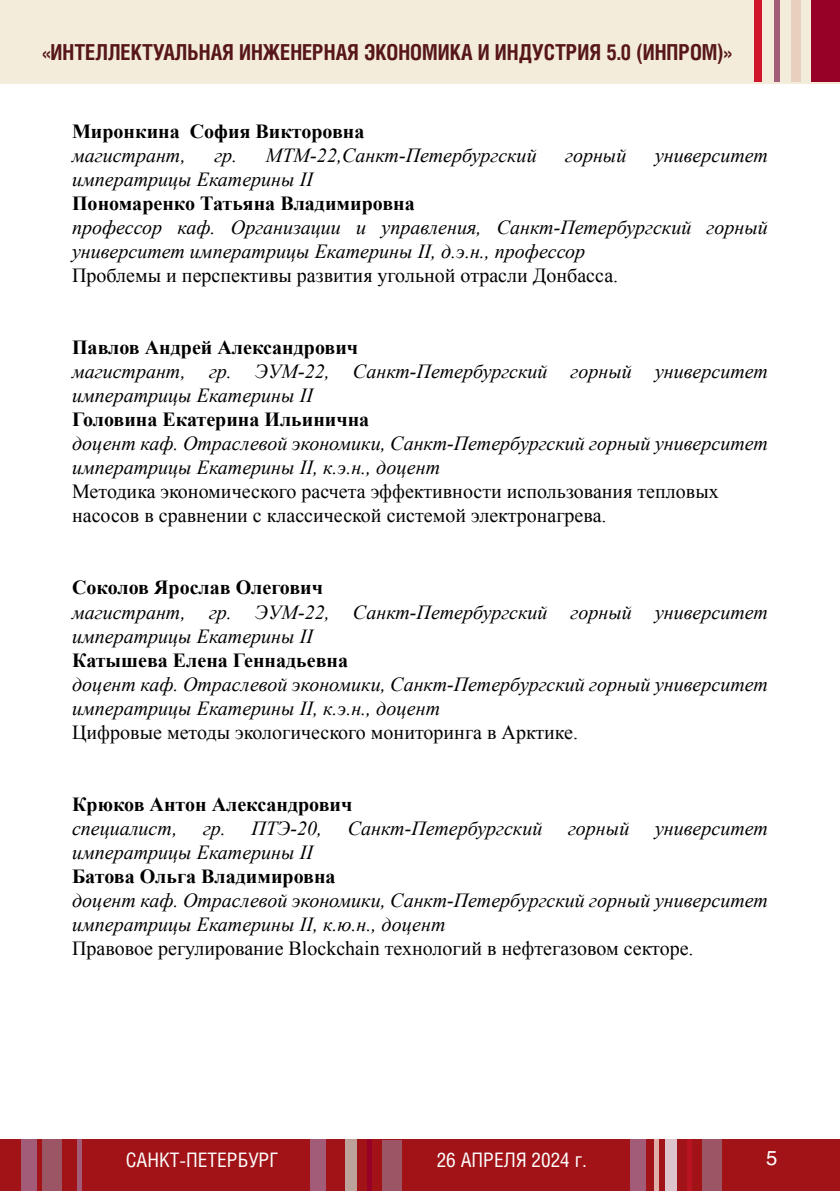
<style>
.page{position:relative;width:840px;height:1191px;background:#fff}
.page>*{position:absolute;margin:0;border:0;box-sizing:border-box;transform-origin:0 0}
.t1{font:700 22px "Helios Cond";color:#57171a}
.t2{font:italic 20px/24px "Times New Roman";color:#000}
.t3{font:20px/24px "Times New Roman";color:#000}
.t4{font:700 20px "Times New Roman";color:#000}
.t5{font:20px "Helios Cond";color:#fff}
.t6{font:20px "Helios";color:#fff}
</style>
<div class="page">
<div style="left:0;top:1139px;width:839px;height:52px;background:#a11317"></div>
<div style="left:0;top:0;width:839px;height:83px;background:#f4ecdb"></div>
<div style="left:629px;top:1139px;width:16px;height:52px;background:#a35c77"></div>
<div style="left:811px;top:0;width:28px;height:82px;background:#980127"></div>
<div style="left:21px;top:1139px;width:15px;height:52px;background:#a35c77"></div>
<div style="left:310px;top:1139px;width:15px;height:52px;background:#a35c77"></div>
<div style="left:754px;top:0;width:7px;height:82px;background:#d0162d"></div>
<svg style="left:687px;top:1139px;width:3px;height:52px"></svg>
<hr style="left:78px;top:1139px;width:4px;height:52px;background:#a35c77">
<hr style="left:367px;top:1139px;width:4px;height:52px;background:#980127">
<div style="left:664px;top:1139px;width:11px;height:52px;background:#ddc4cc"></div>
<div style="left:345px;top:1139px;width:11px;height:52px;background:#bca299"></div>
<div style="left:773px;top:0;width:5px;height:82px;background:#a35c77"></div>
<hr style="left:654px;top:1139px;width:4px;height:52px;background:#dfaea7">
<div style="left:701px;top:1139px;width:20px;height:52px;background:#9c5565"></div>
<div style="left:381px;top:1139px;width:20px;height:52px;background:#9c5565"></div>
<div style="left:42px;top:1139px;width:20px;height:52px;background:#9c5565"></div>
<div style="left:790px;top:0;width:10px;height:82px;background:#e9cfbe"></div>
<p class="t1" style="left:43px;top:39px;width:690px">«ИНТЕЛЛЕКТУАЛЬНАЯ ИНЖЕНЕРНАЯ ЭКОНОМИКА И ИНДУСТРИЯ 5.0 (ИНПРОМ)»</p>
<p class="t4" style="left:72px;top:118px;width:294px">Миронкина София Викторовна</p>
<p class="t2" style="left:72px;top:143px;width:115px">магистрант,</p>
<p class="t2" style="left:214px;top:143px;width:323px">гр. МТМ-22,Санкт-Петербургский</p>
<p class="t2" style="left:565px;top:143px;width:63px">горный</p>
<p class="t2" style="left:654px;top:143px;width:114px">университет</p>
<p class="t2" style="left:72px;top:167px;width:242px">императрицы Екатерины II</p>
<p class="t4" style="left:72px;top:190px;width:344px">Пономаренко Татьяна Владимировна</p>
<p class="t2" style="left:72px;top:215px;width:697px">профессор каф. Организации и управления, Санкт-Петербургский горный университет императрицы Екатерины II, д.э.н., профессор</p>
<p class="t3" style="left:72px;top:263px;width:547px">Проблемы и перспективы развития угольной отрасли Донбасса.</p>
<p class="t4" style="left:72px;top:334px;width:287px">Павлов Андрей Александрович</p>
<p class="t2" style="left:72px;top:359px;width:697px">магистрант, гр. ЭУМ-22, Санкт-Петербургский горный университет императрицы Екатерины II</p>
<p class="t4" style="left:72px;top:406px;width:298px">Головина Екатерина Ильинична</p>
<p class="t2" style="left:72px;top:431px;width:697px">доцент каф. Отраслевой экономики, Санкт-Петербургский горный университет императрицы Екатерины II, к.э.н., доцент</p>
<p class="t3" style="left:72px;top:479px;width:648px">Методика экономического расчета эффективности использования тепловых насосов в сравнении с классической системой электронагрева.</p>
<p class="t4" style="left:72px;top:574px;width:252px">Соколов Ярослав Олегович</p>
<p class="t2" style="left:72px;top:599px;width:697px">магистрант, гр. ЭУМ-22, Санкт-Петербургский горный университет императрицы Екатерины II</p>
<p class="t4" style="left:72px;top:646px;width:277px">Катышева Елена Геннадьевна</p>
<p class="t2" style="left:72px;top:671px;width:697px">доцент каф. Отраслевой экономики, Санкт-Петербургский горный университет императрицы Екатерины II, к.э.н., доцент</p>
<p class="t3" style="left:72px;top:719px;width:507px">Цифровые методы экологического мониторинга в Арктике.</p>
<p class="t4" style="left:72px;top:790px;width:282px">Крюков Антон Александрович</p>
<p class="t2" style="left:72px;top:815px;width:107px">специалист,</p>
<p class="t2" style="left:203px;top:815px;width:120px">гр. ПТЭ-20,</p>
<p class="t2" style="left:347px;top:815px;width:196px">Санкт-Петербургский</p>
<p class="t2" style="left:567px;top:815px;width:63px">горный</p>
<p class="t2" style="left:654px;top:815px;width:114px">университет</p>
<p class="t2" style="left:72px;top:839px;width:242px">императрицы Екатерины II</p>
<p class="t4" style="left:72px;top:862px;width:265px">Батова Ольга Владимировна</p>
<p class="t2" style="left:72px;top:887px;width:697px">доцент каф. Отраслевой экономики, Санкт-Петербургский горный университет императрицы Екатерины II, к.ю.н., доцент</p>
<p class="t3" style="left:72px;top:935px;width:622px">Правовое регулирование Blockchain технологий в нефтегазовом секторе.</p>
<p class="t5" style="left:126px;top:1148px;width:154px">Санкт-Петербург</p>
<p class="t5" style="left:436px;top:1148px;width:152px">26 апреля 2024 г.</p>
<p class="t6" style="left:765px;top:1146px;width:13px">5</p>
</div>
